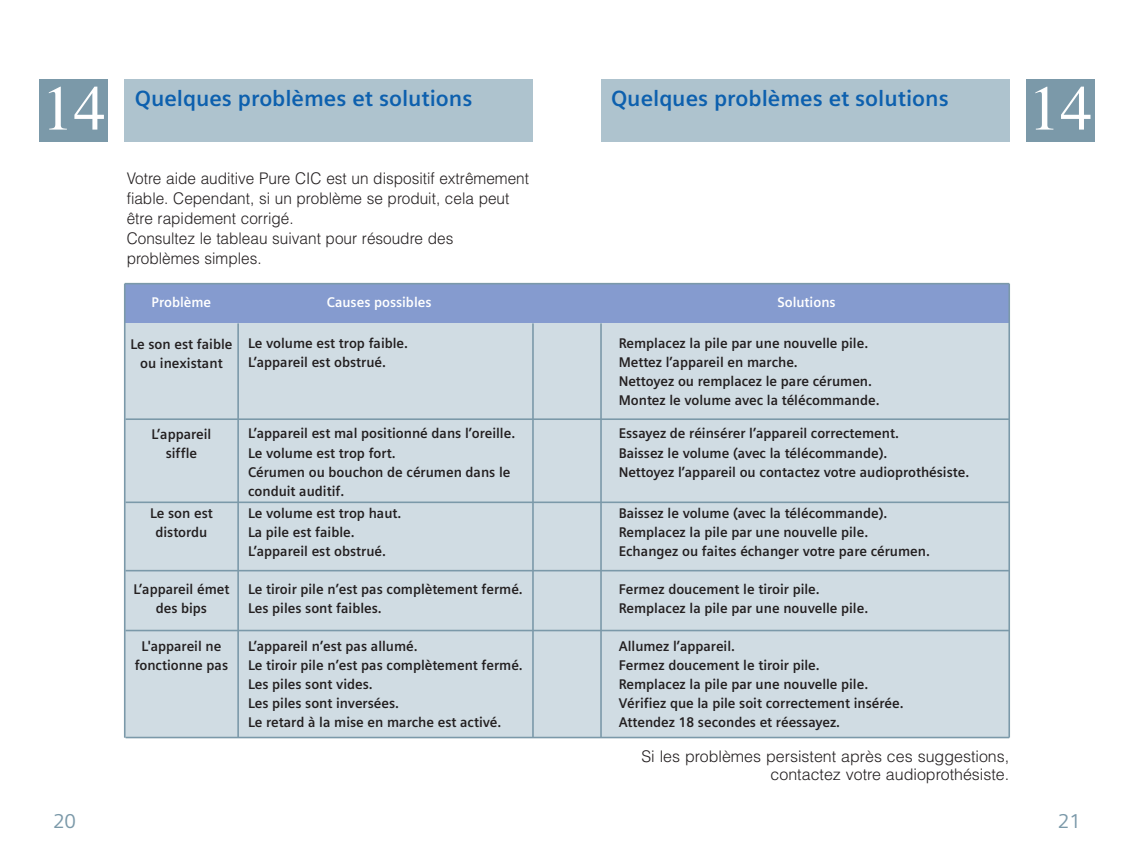
<style>
.page{position:relative;width:1134px;height:851px;background:#fff}
.page>*{position:absolute;margin:0;border:0;box-sizing:border-box;transform-origin:0 0}
.t1{font:64px "Times";color:#fff}
.t2{font:700 22px "Siemens Sans";color:#0d60ae}
.t3{font:20px "Siemens Sans";color:#7b99a9}
.t4{font:300 16px/20px "Helvetica";color:#231f20;scale:.96 1}
.t5{font:300 16px/18px "Helvetica";color:#231f20;text-align:right}
.t6{font:700 14px/19px "Siemens Sans";color:#231f20;scale:.96 1}
.t7{font:700 14px "Siemens Sans";color:#fff;scale:.96 1}
</style>
<div class="page">
<div style="left:1026px;top:79px;width:68px;height:63px;background:#7b99a9"></div>
<div style="left:601px;top:79px;width:408px;height:63px;background:#aec3ce"></div>
<div style="left:40px;top:79px;width:68px;height:63px;background:#7b99a9"></div>
<div style="left:125px;top:79px;width:408px;height:63px;background:#aec3ce"></div>
<div style="left:125px;top:283px;width:884px;height:40px;background:#859bcf"></div>
<div style="left:125px;top:323px;width:884px;height:414px;background:#d0dce3"></div>
<hr style="left:126px;top:418px;width:883px;height:2px;background:#7b99a9">
<hr style="left:125px;top:283px;width:884px;height:1px;background:#7b99a9">
<hr style="left:126px;top:501px;width:883px;height:2px;background:#7b99a9">
<hr style="left:126px;top:569px;width:883px;height:2px;background:#7b99a9">
<hr style="left:126px;top:629px;width:883px;height:2px;background:#7b99a9">
<hr style="left:126px;top:736px;width:883px;height:2px;background:#7b99a9">
<hr style="left:237px;top:323px;width:2px;height:414px;background:#7b99a9">
<hr style="left:124px;top:283px;width:2px;height:454px;background:#7b99a9">
<hr style="left:532px;top:323px;width:2px;height:414px;background:#7b99a9">
<hr style="left:600px;top:323px;width:2px;height:414px;background:#7b99a9">
<hr style="left:1008px;top:283px;width:2px;height:454px;background:#7b99a9">
<h1 class="t1" style="left:42px;top:70px;width:66px">14</h1>
<h2 class="t2" style="left:135px;top:85px;width:339px">Quelques problèmes et solutions</h2>
<p class="t4" style="left:127px;top:168px;width:421px">Votre aide auditive Pure CIC est un dispositif extrêmement fiable. Cependant, si un problème se produit, cela peut être rapidement corrigé.<br>Consultez le tableau suivant pour résoudre des problèmes simples.</p>
<p class="t7" style="left:152px;top:294px;width:64px">Problème</p>
<p class="t7" style="left:327px;top:294px;width:111px">Causes possibles</p>
<p class="t6" style="left:130px;top:334px;width:108px;text-align:center">Le son est faible ou inexistant</p>
<p class="t6" style="left:248px;top:334px;width:168px">Le volume est trop faible.<br>L’appareil est obstrué.</p>
<h3 class="t3" style="left:53px;top:809px;width:25px">20</h3>
<p class="t6" style="left:151px;top:424px;width:64px;text-align:center">L’appareil siffle</p>
<p class="t6" style="left:150px;top:503px;width:67px;text-align:center">Le son est distordu</p>
<p class="t6" style="left:133px;top:579px;width:101px;text-align:center">L’appareil émet des bips</p>
<p class="t6" style="left:135px;top:636px;width:99px;text-align:center">L'appareil ne fonctionne pas</p>
<p class="t6" style="left:248px;top:424px;width:280px">L’appareil est mal positionné dans l’oreille.<br>Le volume est trop fort.<br>Cérumen ou bouchon de cérumen dans le conduit auditif.</p>
<p class="t6" style="left:248px;top:503px;width:161px">Le volume est trop haut.<br>La pile est faible.<br>L’appareil est obstrué.</p>
<p class="t6" style="left:248px;top:579px;width:288px">Le tiroir pile n’est pas complètement fermé.<br>Les piles sont faibles.</p>
<p class="t6" style="left:248px;top:636px;width:288px">L’appareil n’est pas allumé.<br>Le tiroir pile n’est pas complètement fermé.<br>Les piles sont vides.<br>Les piles sont inversées.<br>Le retard à la mise en marche est activé.</p>
<h2 class="t2" style="left:611px;top:85px;width:339px">Quelques problèmes et solutions</h2>
<h1 class="t1" style="left:1028px;top:70px;width:65px">14</h1>
<p class="t7" style="left:777px;top:294px;width:62px">Solutions</p>
<p class="t6" style="left:619px;top:334px;width:273px">Remplacez la pile par une nouvelle pile.<br>Mettez l’appareil en marche.<br>Nettoyez ou remplacez le pare cérumen.<br>Montez le volume avec la télécommande.</p>
<p class="t6" style="left:619px;top:424px;width:367px">Essayez de réinsérer l’appareil correctement.<br>Baissez le volume (avec la télécommande).<br>Nettoyez l’appareil ou contactez votre audioprothésiste.</p>
<p class="t6" style="left:619px;top:503px;width:326px">Baissez le volume (avec la télécommande).<br>Remplacez la pile par une nouvelle pile.<br>Echangez ou faites échanger votre pare cérumen.</p>
<p class="t6" style="left:619px;top:579px;width:261px">Fermez doucement le tiroir pile.<br>Remplacez la pile par une nouvelle pile.</p>
<p class="t6" style="left:619px;top:636px;width:298px">Allumez l’appareil.<br>Fermez doucement le tiroir pile.<br>Remplacez la pile par une nouvelle pile.<br>Vérifiez que la pile soit correctement insérée.<br>Attendez 18 secondes et réessayez.</p>
<p class="t5" style="left:641px;top:747px;width:369px">Si les problèmes persistent après ces suggestions, contactez votre audioprothésiste.</p>
<h3 class="t3" style="left:1058px;top:809px;width:25px">21</h3>
</div>
